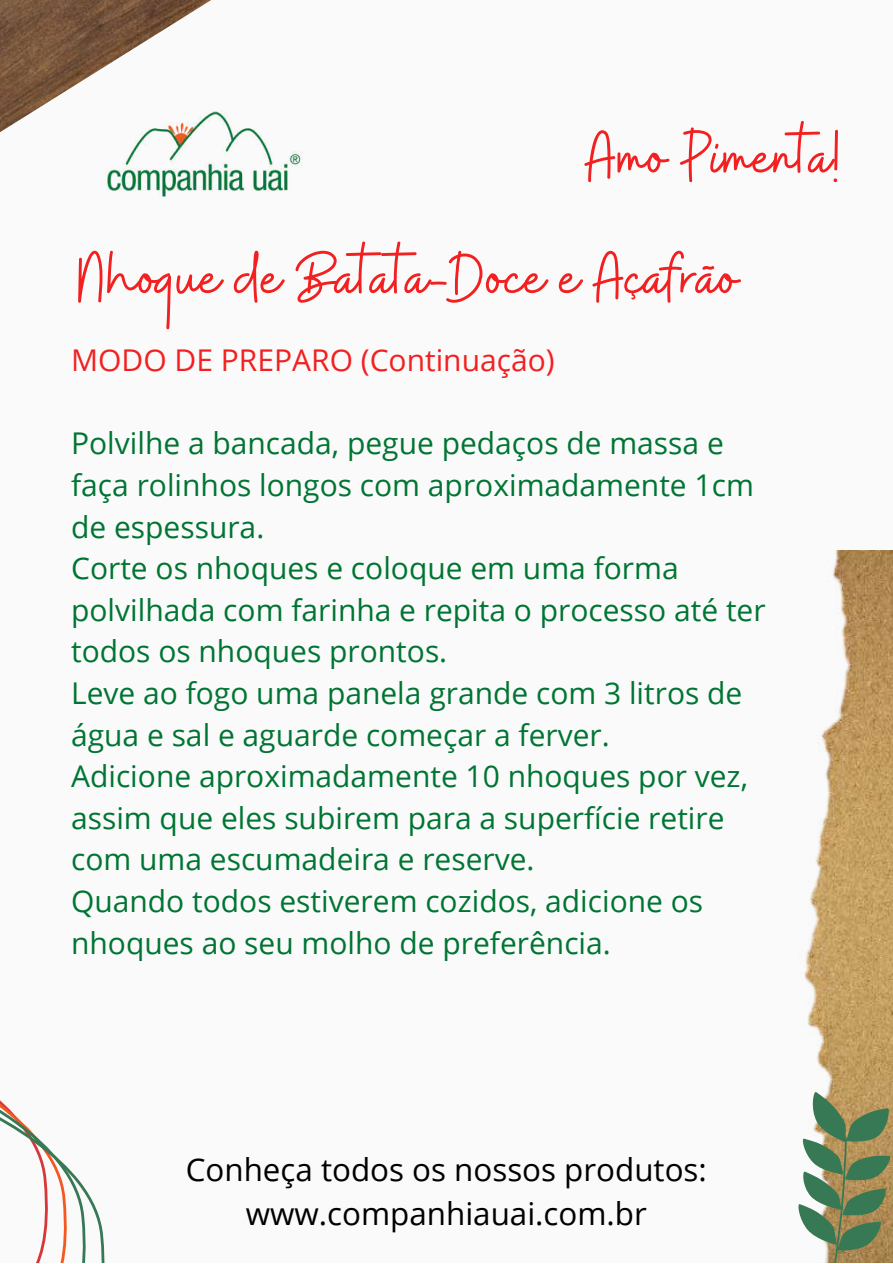
<style>
.page{position:relative;width:893px;height:1264px;background:#fff}
.page>*{position:absolute;margin:0;border:0;box-sizing:border-box;transform-origin:0 0}
.t1{font:72.3px/120.6px "Buffalo";color:#f22020}
.t2{font:31.35px/43.8px "Open Sans";color:#000;text-align:center}
.t3{font:30px/41.5px "Open Sans";color:#007533}
.t4{font:30px "Open Sans";color:#f22020}
</style>
<div class="page">
<div style="left:0;top:0;width:892px;height:1262px;background:#fafafa"></div>
<img style="left:106px;top:151px;width:196px;height:46px">
<img style="left:804px;top:550px;width:88px;height:540px">
<img style="left:0;top:0;width:272px;height:163px">
<svg style="left:798px;top:1090px;width:94px;height:172px"></svg>
<svg style="left:0;top:1100px;width:105px;height:162px"></svg>
<h1 class="t1" style="left:78px;top:100px;width:763px;text-indent:507px">Amo Pimenta!<br>Nhoque de Batata-Doce e Açafrão</h1>
<p class="t4" style="left:71px;top:339px;width:485px">MODO DE PREPARO (Continuação)</p>
<p class="t3" style="left:71px;top:422px;width:696px">Polvilhe a bancada, pegue pedaços de massa e faça rolinhos longos com aproximadamente 1cm de espessura.<br>Corte os nhoques e coloque em uma forma polvilhada com farinha e repita o processo até ter todos os nhoques prontos.<br>Leve ao fogo uma panela grande com 3 litros de água e sal e aguarde começar a ferver.<br>Adicione aproximadamente 10 nhoques por vez, assim que eles subirem para a superfície retire com uma escumadeira e reserve.<br>Quando todos estiverem cozidos, adicione os nhoques ao seu molho de preferência.</p>
<p class="t2" style="left:186px;top:1146px;width:522px">Conheça todos os nossos produtos: www.companhiauai.com.br</p>
</div>
